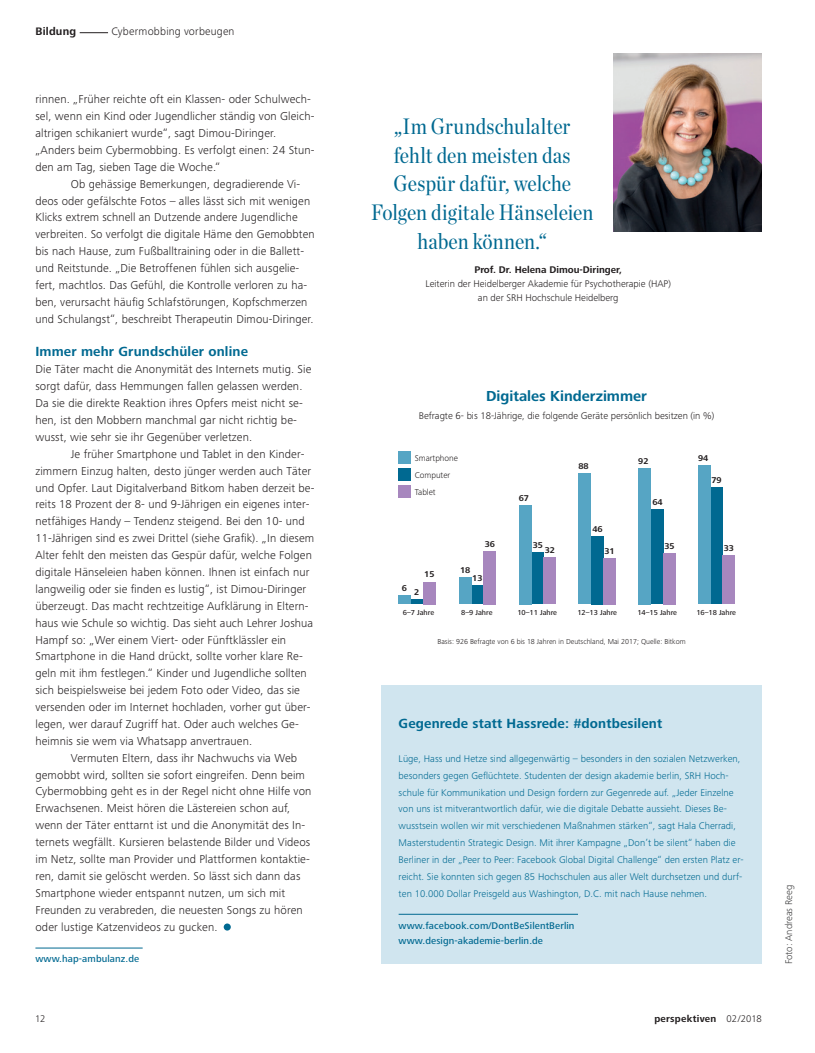
<style>
.page{position:relative;width:815px;height:1053px;background:#fff}
.page>*{position:absolute;margin:0;border:0;box-sizing:border-box;transform-origin:0 0}
.t1{font:22.5px/28.8px "Chronicle Deck Cond";color:#006991;text-align:center}
.t2{font:700 15px "Frutiger Next LTW1 G";color:#006991}
.t3{font:700 13.75px "Frutiger Next LTW1 G";letter-spacing:.01em;color:#006991}
.t4{font:300 11.88px/16.9px "Frutiger Next LTW1 G";letter-spacing:.01em;color:#231f20}
.t5{font:300 11.25px "Frutiger Next LTW1 G";letter-spacing:.02em;color:#231f20}
.t6{font:700 11.25px "Frutiger Next LTW1 G";letter-spacing:.02em;color:#231f20}
.t7{font:300 10px/16.9px "Frutiger Next LTW1 G";letter-spacing:.005em;color:#006991}
.t8{font:300 10px/13.8px "Frutiger Next LTW1 G";color:#231f20;text-align:center}
.t9{font:500 10px/15px "Frutiger Next LTW1 G";letter-spacing:.01em;color:#006991}
.t10{font:700 10px "Frutiger Next LTW1 G";color:#231f20}
.t11{font:700 10px "Frutiger Next LTW1 G";letter-spacing:.025em;color:#231f20}
.t12{font:300 10px "Frutiger Next LTW1 G";color:#3e3e3f}
.t13{font:700 8.75px "Frutiger Next LTW1 G";color:#231f20}
.t14{font:300 8.75px/16.9px "Frutiger Next LTW1 G";color:#231f20}
.t15{font:300 7.5px "Frutiger Next LTW1 G";color:#231f20}
.t16{font:500 7.5px "Frutiger Next LTW1 G";color:#231f20}
.s1{font-weight:300}
</style>
<div class="page">
<hr style="left:35px;top:947px;width:108px;height:1px;background:#006991">
<div style="left:224px;top:923px;width:7px;height:7px;background:#006991;border-radius:50%"></div>
<div style="left:381px;top:685px;width:381px;height:279px;background:#d0e5ef"></div>
<hr style="left:399px;top:913px;width:179px;height:1px;background:#006991">
<img style="left:613px;top:53px;width:149px;height:178px">
<div style="left:411px;top:599px;width:12px;height:5px;background:#006991"></div>
<div style="left:471px;top:585px;width:13px;height:19px;background:#006991"></div>
<div style="left:531px;top:552px;width:13px;height:52px;background:#006991"></div>
<div style="left:591px;top:536px;width:12px;height:68px;background:#006991"></div>
<div style="left:651px;top:509px;width:12px;height:95px;background:#006991"></div>
<div style="left:710px;top:487px;width:13px;height:117px;background:#006991"></div>
<div style="left:398px;top:595px;width:13px;height:9px;background:#56a5c4"></div>
<div style="left:398px;top:451px;width:12px;height:13px;background:#56a5c4"></div>
<div style="left:398px;top:468px;width:12px;height:13px;background:#006991"></div>
<div style="left:398px;top:485px;width:12px;height:13px;background:#a787be"></div>
<div style="left:459px;top:577px;width:12px;height:27px;background:#56a5c4"></div>
<div style="left:519px;top:505px;width:12px;height:99px;background:#56a5c4"></div>
<div style="left:579px;top:473px;width:12px;height:131px;background:#56a5c4"></div>
<div style="left:639px;top:468px;width:12px;height:136px;background:#56a5c4"></div>
<div style="left:698px;top:465px;width:12px;height:139px;background:#56a5c4"></div>
<div style="left:423px;top:582px;width:12px;height:22px;background:#a787be"></div>
<div style="left:484px;top:551px;width:12px;height:53px;background:#a787be"></div>
<div style="left:544px;top:557px;width:12px;height:47px;background:#a787be"></div>
<div style="left:603px;top:558px;width:13px;height:46px;background:#a787be"></div>
<div style="left:663px;top:553px;width:13px;height:51px;background:#a787be"></div>
<div style="left:723px;top:555px;width:12px;height:49px;background:#a787be"></div>
<svg style="left:80px;top:32px;width:28px;height:1px"></svg>
<p class="t6" style="left:35px;top:25px;width:42px">Bildung</p>
<p class="t5" style="left:112px;top:25px;width:124px">Cybermobbing vorbeugen</p>
<p class="t4" style="left:35px;top:91px;width:281px">rinnen. „Früher reichte oft ein Klassen- oder Schulwech&shy;sel, wenn ein Kind oder Jugendlicher ständig von Gleich&shy;altrigen schikaniert wurde“, sagt Dimou-Diringer. „Anders beim Cybermobbing. Es verfolgt einen: 24 Stun&shy;den am Tag, sieben Tage die Woche.“</p>
<p class="t4" style="left:35px;top:175px;width:281px;text-indent:35px">Ob gehässige Bemerkungen, degradierende Vi&shy;deos oder gefälschte Fotos – alles lässt sich mit wenigen Klicks extrem schnell an Dutzende andere Jugendliche verbreiten. So verfolgt die digitale Häme den Gemobbten bis nach Hause, zum Fußballtraining oder in die Ballett&shy;und Reitstunde. „Die Betroffenen fühlen sich ausgelie&shy;fert, machtlos. Das Gefühl, die Kontrolle verloren zu ha&shy;ben, verursacht häufig Schlafstörungen, Kopfschmerzen und Schulangst“, beschreibt Therapeutin Dimou-Diringer.</p>
<p class="t3" style="left:35px;top:344px;width:214px">Immer mehr Grundschüler online</p>
<p class="t4" style="left:35px;top:361px;width:278px">Die Täter macht die Anonymität des Internets mutig. Sie sorgt dafür, dass Hemmungen fallen gelassen werden.<br>Da sie die direkte Reaktion ihres Opfers meist nicht se&shy;hen, ist den Mobbern manchmal gar nicht richtig be&shy;wusst, wie sehr sie ihr Gegenüber verletzen.</p>
<p class="t4" style="left:35px;top:445px;width:281px;text-indent:35px">Je früher Smartphone und Tablet in den Kinder&shy;zimmern Einzug halten, desto jünger werden auch Täter und Opfer. Laut Digitalverband Bitkom haben derzeit be&shy;reits 18 Prozent der 8- und 9-Jährigen ein eigenes inter&shy;netfähiges Handy – Tendenz steigend. Bei den 10- und 11-Jährigen sind es zwei Drittel (siehe Grafik). „In diesem Alter fehlt den meisten das Gespür dafür, welche Folgen digitale Hänseleien haben können. Ihnen ist einfach nur langweilig oder sie finden es lustig“, ist Dimou-Diringer überzeugt. Das macht rechtzeitige Aufklärung in Eltern&shy;haus wie Schule so wichtig. Das sieht auch Lehrer Joshua Hampf so: „Wer einem Viert- oder Fünftklässler ein Smartphone in die Hand drückt, sollte vorher klare Re&shy;geln mit ihm festlegen.“ Kinder und Jugendliche sollten sich beispielsweise bei jedem Foto oder Video, das sie versenden oder im Internet hochladen, vorher gut über&shy;legen, wer darauf Zugriff hat. Oder auch welches Ge&shy;heimnis sie wem via Whatsapp anvertrauen.</p>
<p class="t4" style="left:35px;top:749px;width:278px;text-indent:35px">Vermuten Eltern, dass ihr Nachwuchs via Web gemobbt wird, sollten sie sofort eingreifen. Denn beim Cybermobbing geht es in der Regel nicht ohne Hilfe von Erwachsenen. Meist hören die Lästereien schon auf, wenn der Täter enttarnt ist und die Anonymität des In&shy;ternets wegfällt. Kursieren belastende Bilder und Videos im Netz, sollte man Provider und Plattformen kontaktie&shy;ren, damit sie gelöscht werden. So lässt sich dann das Smartphone wieder entspannt nutzen, um sich mit Freunden zu verabreden, die neuesten Songs zu hören oder lustige Katzenvideos zu gucken.</p>
<p class="t9" style="left:35px;top:951px;width:105px">www.hap-ambulanz.de</p>
<h1 class="t1" style="left:371px;top:110px;width:224px">„Im Grundschulalter<br>fehlt den meisten das<br>Gespür dafür, welche<br>Folgen digitale Hänseleien haben können.“</h1>
<p class="t10" style="left:474px;top:264px;width:149px">Prof. Dr. Helena Dimou-Diringer,</p>
<p class="t8" style="left:425px;top:277px;width:247px">Leiterin der Heidelberger Akademie für Psychotherapie (HAP) an der SRH Hochschule Heidelberg</p>
<p class="t2" style="left:486px;top:387px;width:163px">Digitales Kinderzimmer</p>
<p class="t8" style="left:419px;top:408px;width:297px">Befragte 6- bis 18-Jährige, die folgende Geräte persönlich besitzen (in %)</p>
<p class="t14" style="left:415px;top:449px;width:45px">Smartphone<br>Computer<br>Tablet</p>
<p class="t13" style="left:485px;top:538px;width:12px">36</p>
<p class="t13" style="left:424px;top:569px;width:12px">15</p>
<p class="t13" style="left:402px;top:585px;width:19px">6 2</p>
<p class="t13" style="left:460px;top:565px;width:12px">18</p>
<p class="t13" style="left:472px;top:572px;width:12px">13</p>
<p class="t13" style="left:519px;top:492px;width:12px">67</p>
<p class="t13" style="left:533px;top:540px;width:12px">35</p>
<p class="t13" style="left:545px;top:545px;width:12px">32</p>
<p class="t13" style="left:578px;top:461px;width:12px">88</p>
<p class="t13" style="left:592px;top:523px;width:12px">46</p>
<p class="t13" style="left:604px;top:545px;width:12px">31</p>
<p class="t13" style="left:638px;top:456px;width:12px">92</p>
<p class="t13" style="left:652px;top:497px;width:12px">64</p>
<p class="t13" style="left:664px;top:541px;width:12px">35</p>
<p class="t13" style="left:698px;top:453px;width:12px">94</p>
<p class="t13" style="left:711px;top:475px;width:12px">79</p>
<p class="t13" style="left:724px;top:543px;width:12px">33</p>
<p class="t16" style="left:403px;top:608px;width:33px">6–7 Jahre</p>
<p class="t16" style="left:461px;top:608px;width:33px">8–9 Jahre</p>
<p class="t16" style="left:517px;top:608px;width:41px">10–11 Jahre</p>
<p class="t16" style="left:577px;top:608px;width:41px">12–13 Jahre</p>
<p class="t16" style="left:637px;top:608px;width:41px">14–15 Jahre</p>
<p class="t16" style="left:696px;top:608px;width:41px">16–18 Jahre</p>
<p class="t15" style="left:437px;top:636px;width:250px">Basis: 926 Befragte von 6 bis 18 Jahren in Deutschland, Mai 2017; Quelle: Bitkom</p>
<p class="t3" style="left:399px;top:715px;width:265px">Gegenrede statt Hassrede: #dontbesilent</p>
<p class="t7" style="left:399px;top:750px;width:346px">Lüge, Hass und Hetze sind allgegenwärtig – besonders in den sozialen Netzwerken, besonders gegen Geflüchtete. Studenten der design akademie berlin, SRH Hoch&shy;schule für Kommunikation und Design fordern zur Gegenrede auf. „Jeder Einzelne von uns ist mitverantwortlich dafür, wie die digitale Debatte aussieht. Dieses Be&shy;wusstsein wollen wir mit verschiedenen Maßnahmen stärken“, sagt Hala Cherradi, Masterstudentin Strategic Design. Mit ihrer Kampagne „Don’t be silent“ haben die Berliner in der „Peer to Peer: Facebook Global Digital Challenge“ den ersten Platz er&shy;reicht. Sie konnten sich gegen 85 Hochschulen aus aller Welt durchsetzen und durf&shy;ten 10.000 Dollar Preisgeld aus Washington, D.C. mit nach Hause nehmen.</p>
<p class="t9" style="left:399px;top:918px;width:177px">www.facebook.com/DontBeSilentBerlin www.design-akademie-berlin.de</p>
<p class="t8" style="left:35px;top:1011px;width:12px">12</p>
<p class="t11" style="left:654px;top:1012px;width:109px">perspektiven <span class="s1">02/2018</span></p>
<p class="t12" style="left:783px;top:964px;width:81px;rotate:-90deg">Foto: Andreas Reeg</p>
</div>
